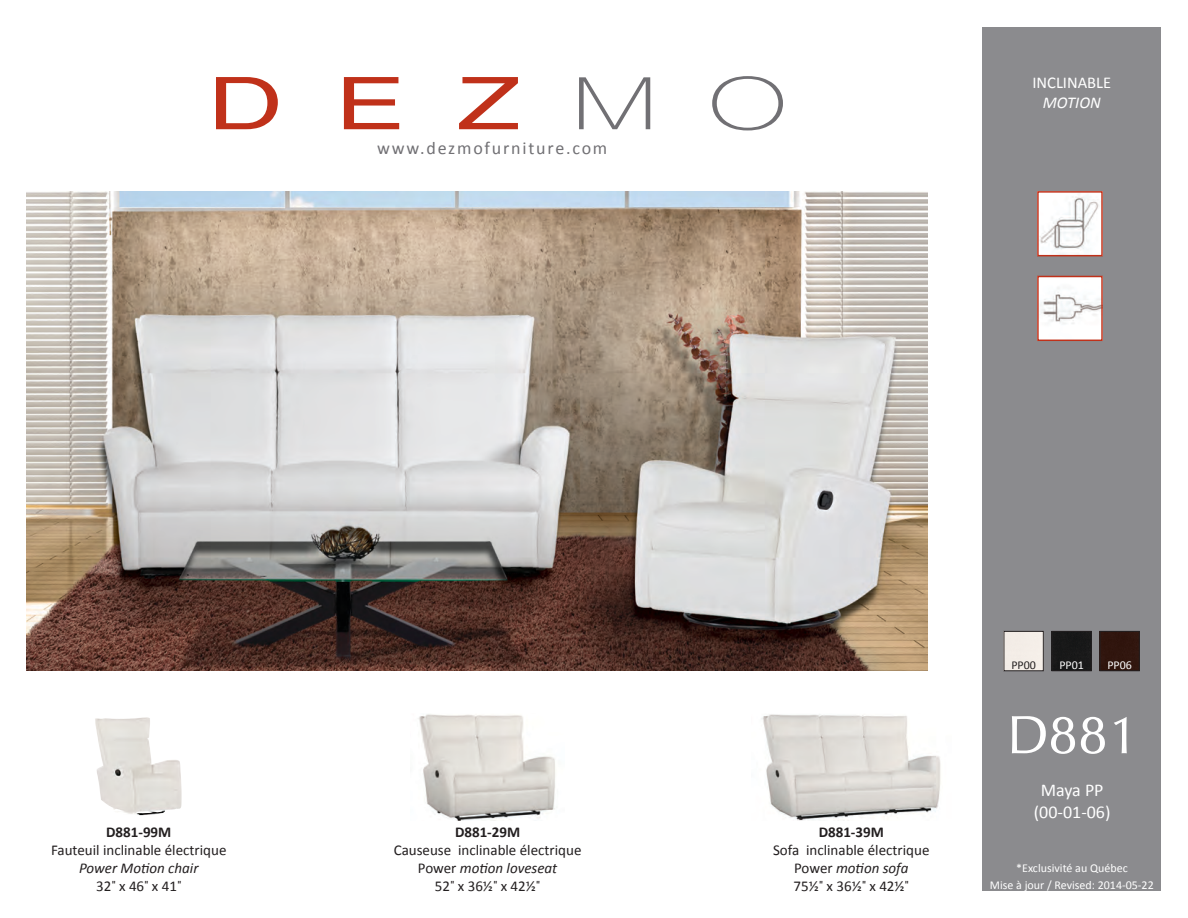
<style>
.page{position:relative;width:1188px;height:918px;background:#fff}
.page>*{position:absolute;margin:0;border:0;box-sizing:border-box;transform-origin:0 0}
.t1{font:54px "CG Omega";color:#fff}
.t2{font:18px "Calibri";letter-spacing:.1em;color:#717074}
.t3{font:18px "Calibri";color:#fff}
.t4{font:16.5px "Calibri";color:#fff}
.t5{font:italic 16.5px "Calibri";color:#fff}
.t6{font:15px "Calibri";color:#231f20}
.t7{font:italic 15px "Calibri";color:#231f20}
.t8{font:700 15px "Calibri";color:#231f20}
.Régulier_centré_-_ex{font:12px "Calibri";color:#fff}
.Régulier_centré_-_ex-2{font:12px "Calibri";color:#231f20}
.s1{font-family:"Eras ITC";font-weight:500}
.s2{font-style:normal}
</style>
<div class="page">
<div style="left:983px;top:27px;width:178px;height:864px;background:#8b8b8e"></div>
<svg style="left:216px;top:77px;width:62px;height:52px"></svg>
<svg style="left:344px;top:77px;width:55px;height:52px"></svg>
<svg style="left:459px;top:77px;width:59px;height:52px"></svg>
<svg style="left:579px;top:77px;width:71px;height:52px"></svg>
<svg style="left:712px;top:76px;width:71px;height:54px"></svg>
<img style="left:27px;top:191px;width:900px;height:480px">
<img style="left:761px;top:714px;width:180px;height:107px">
<img style="left:418px;top:714px;width:137px;height:107px">
<img style="left:95px;top:717px;width:87px;height:98px">
<img style="left:1040px;top:194px;width:60px;height:59px">
<div style="left:1037px;top:191px;width:66px;height:65px;border:2px solid #c0311a"></div>
<div style="left:1100px;top:631px;width:40px;height:40px;border:1px solid #231f20"></div>
<div style="left:1052px;top:631px;width:40px;height:40px;border:1px solid #231f20"></div>
<img style="left:1006px;top:633px;width:36px;height:36px">
<div style="left:1004px;top:631px;width:40px;height:40px;border:1px solid #231f20"></div>
<img style="left:1040px;top:279px;width:60px;height:59px">
<div style="left:1037px;top:276px;width:66px;height:65px;border:2px solid #c0311a"></div>
<p class="t2" style="left:377px;top:137px;width:232px">www.dezmofurniture.com</p>
<p class="t4" style="left:1032px;top:73px;width:80px">INCLINABLE</p>
<p class="t5" style="left:1043px;top:92px;width:60px">MOTION</p>
<p class="t8" style="left:106px;top:823px;width:67px">D881-99M</p>
<p class="t6" style="left:51px;top:841px;width:177px">Fauteuil inclinable électrique</p>
<p class="t7" style="left:79px;top:858px;width:121px">Power Motion chair</p>
<p class="t6" style="left:96px;top:877px;width:87px">32<span class="s1">"</span> x 46<span class="s1">"</span> x 41<span class="s1">"</span></p>
<p class="t8" style="left:455px;top:823px;width:67px">D881-29M</p>
<p class="t6" style="left:394px;top:841px;width:189px">Causeuse inclinable électrique</p>
<p class="t7" style="left:418px;top:858px;width:141px"><span class="s2">Power</span> motion loveseat</p>
<p class="t6" style="left:435px;top:877px;width:107px">52<span class="s1">"</span> x 36½<span class="s1">"</span> x 42½<span class="s1">"</span></p>
<p class="t8" style="left:819px;top:823px;width:67px">D881-39M</p>
<p class="t6" style="left:773px;top:841px;width:158px">Sofa inclinable électrique</p>
<p class="t7" style="left:794px;top:858px;width:116px"><span class="s2">Power</span> motion sofa</p>
<p class="t6" style="left:794px;top:877px;width:117px">75½<span class="s1">"</span> x 36½<span class="s1">"</span> x 42½<span class="s1">"</span></p>
<p class="Régulier_centré_-_ex-2" style="left:1011px;top:657px;width:26px">PP00</p>
<p class="Régulier_centré_-_ex" style="left:1059px;top:657px;width:26px">PP01</p>
<p class="Régulier_centré_-_ex" style="left:1107px;top:657px;width:26px">PP06</p>
<p class="t1" style="left:1006px;top:703px;width:133px">D881</p>
<p class="t3" style="left:1041px;top:779px;width:64px">Maya PP</p>
<p class="t3" style="left:1034px;top:801px;width:78px">(00-01-06)</p>
<p class="Régulier_centré_-_ex" style="left:1016px;top:861px;width:113px">*Exclusivité au Québec</p>
<p class="Régulier_centré_-_ex" style="left:990px;top:877px;width:165px">Mise à jour / Revised: 2014-05-22</p>
</div>
